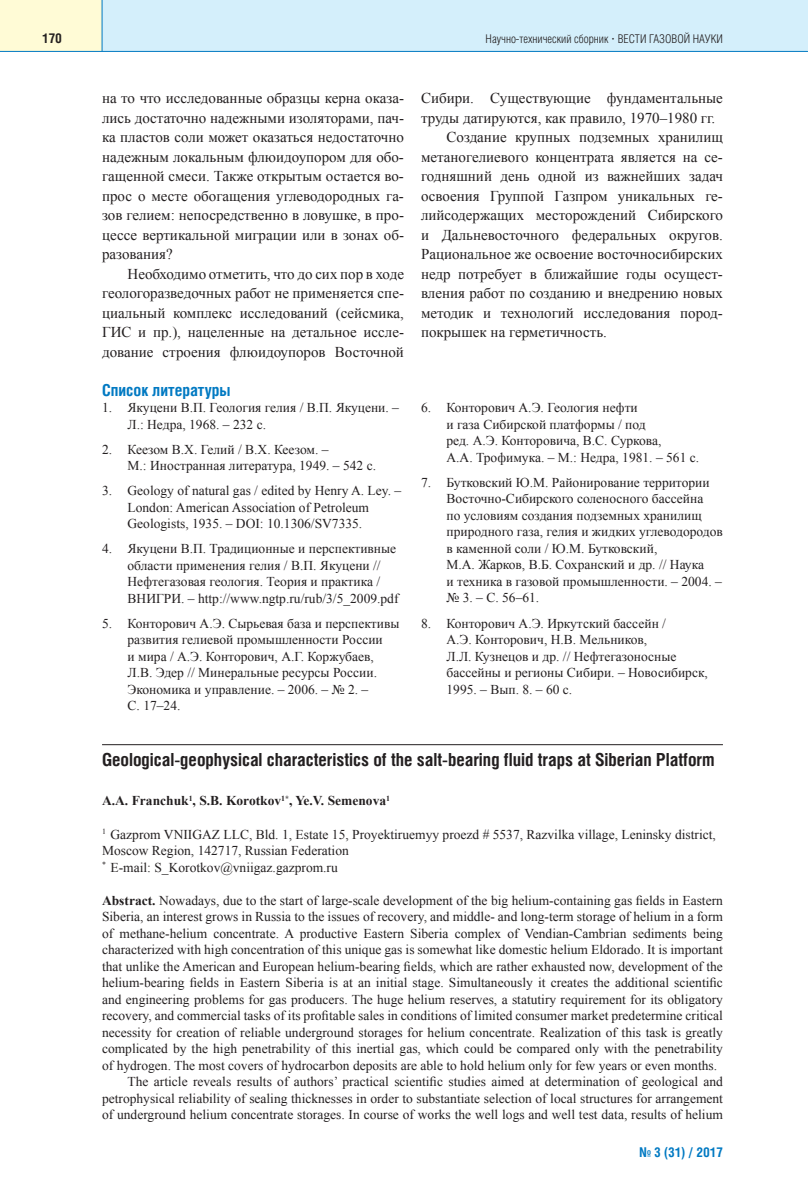
<style>
.page{position:relative;width:808px;height:1191px;background:#fff}
.page>*{position:absolute;margin:0;border:0;box-sizing:border-box;transform-origin:0 0}
.t1{font:700 18px "Helios Cond";color:#231f20}
.t2{font:700 16.5px "Helios Cond";color:#0079c2}
.t3{font:15px/19.5px "Times New Roman";color:#231f20;text-align:justify}
.t4{font:13.5px/16.5px "Times New Roman";color:#231f20}
.t5{font:700 13.5px "Times New Roman";color:#231f20}
.t6{font:700 13.5px "Helios Cond";color:#0079c2}
.t7{font:700 13.5px "Helios Cond";color:#231f20}
.t8{font:300 12px "Helios Cond";color:#231f20}
.s1{font-family:"Times New Roman";font-weight:700}
.s2{font-weight:700}
</style>
<div class="page">
<div style="left:102px;top:0;width:706px;height:51px;background:#d4effb"></div>
<div style="left:0;top:0;width:102px;height:51px;background:#fffbd6"></div>
<hr style="left:0;top:51px;width:808px;height:1px;background:#0079c2">
<hr style="left:102px;top:0;width:1px;height:51px;background:#0079c2">
<hr style="left:102px;top:744px;width:621px;height:1px;background:#231f20">
<p class="t7" style="left:43px;top:33px;width:21px">170</p>
<p class="t8" style="left:486px;top:34px;width:239px">Научно-технический сборник <span class="s1">·</span> ВЕСТИ ГАЗОВОЙ НАУКИ</p>
<p class="t3" style="left:102px;top:88px;width:303px">на то что исследованные образцы керна оказа&shy;лись достаточно надежными изоляторами, пач&shy;ка пластов соли может оказаться недостаточно надежным локальным флюидоупором для обо&shy;гащенной смеси. Также открытым остается во&shy;прос о месте обогащения углеводородных га&shy;зов гелием: непосредственно в ловушке, в про&shy;цессе вертикальной миграции или в зонах об&shy;разования?</p>
<p class="t3" style="left:102px;top:264px;width:303px;text-indent:26px">Необходимо отметить, что до сих пор в ходе геологоразведочных работ не применяется спе&shy;циальный комплекс исследований (сейсмика, ГИС и пр.), нацеленные на детальное иссле&shy;дование строения флюидоупоров Восточной</p>
<p class="t2" style="left:102px;top:384px;width:130px">Список литературы</p>
<p class="t4" style="left:128px;top:399px;width:273px;text-indent:-26px">1. Якуцени В.П. Геология гелия / В.П. Якуцени. –<br>Л.: Недра, 1968. – 232 с.</p>
<p class="t4" style="left:128px;top:441px;width:250px;text-indent:-26px">2. Кеезом В.Х. Гелий / В.Х. Кеезом. –<br>М.: Иностранная литература, 1949. – 542 с.</p>
<p class="t4" style="left:128px;top:482px;width:275px;text-indent:-26px">3. Geology of natural gas / edited by Henry A. Ley. –<br>London: American Association of Petroleum<br>Geologists, 1935. – DOI: 10.1306/SV7335.</p>
<p class="t4" style="left:128px;top:540px;width:272px;text-indent:-26px">4. Якуцени В.П. Традиционные и перспективные области применения гелия / В.П. Якуцени // Нефтегазовая геология. Теория и практика / ВНИГРИ. – http://www.ngtp.ru/rub/3/5_2009.pdf</p>
<p class="t4" style="left:128px;top:615px;width:273px;text-indent:-26px">5. Конторович А.Э. Сырьевая база и перспективы развития гелиевой промышленности России<br>и мира / А.Э. Конторович, А.Г. Коржубаев, Л.В. Эдер // Минеральные ресурсы России.<br>Экономика и управление. – 2006. – № 2. –<br>С. 17–24.</p>
<p class="t3" style="left:421px;top:88px;width:303px">Сибири. Существующие фундаментальные</p>
<p class="t3" style="left:421px;top:108px;width:296px">труды датируются, как правило, 1970–1980 гг.</p>
<p class="t3" style="left:446px;top:127px;width:278px">Создание крупных подземных хранилищ</p>
<p class="t3" style="left:421px;top:147px;width:303px">метаногелиевого концентрата является на се-</p>
<p class="t3" style="left:421px;top:166px;width:303px">годняшний день одной из важнейших задач</p>
<p class="t3" style="left:421px;top:186px;width:303px">освоения Группой Газпром уникальных ге-</p>
<p class="t3" style="left:421px;top:205px;width:303px">лийсодержащих месторождений Сибирского</p>
<p class="t3" style="left:421px;top:225px;width:303px">и Дальневосточного федеральных округов.</p>
<p class="t3" style="left:421px;top:244px;width:303px">Рациональное же освоение восточносибирских</p>
<p class="t3" style="left:421px;top:264px;width:303px">недр потребует в ближайшие годы осущест-</p>
<p class="t3" style="left:421px;top:283px;width:303px">вления работ по созданию и внедрению новых</p>
<p class="t3" style="left:421px;top:303px;width:303px">методик и технологий исследования пород-</p>
<p class="t3" style="left:421px;top:322px;width:187px">покрышек на герметичность.</p>
<p class="t4" style="left:446px;top:399px;width:254px;text-indent:-26px">6. Конторович А.Э. Геология нефти<br>и газа Сибирской платформы / под<br>ред. А.Э. Конторовича, B.C. Суркова,<br>А.А. Трофимука. – М.: Недра, 1981. – 561 с.</p>
<p class="t4" style="left:446px;top:474px;width:278px;text-indent:-26px">7. Бутковский Ю.М. Районирование территории Восточно-Сибирского соленосного бассейна<br>по условиям создания подземных хранилищ природного газа, гелия и жидких углеводородов в каменной соли / Ю.М. Бутковский,<br>М.А. Жарков, В.Б. Сохранский и др. // Наука<br>и техника в газовой промышленности. – 2004. – № 3. – С. 56–61.</p>
<p class="t4" style="left:446px;top:614px;width:263px;text-indent:-26px">8. Конторович А.Э. Иркутский бассейн /<br>А.Э. Конторович, Н.В. Мельников,<br>Л.Л. Кузнецов и др. // Нефтегазоносные бассейны и регионы Сибири. – Новосибирск, 1995. – Вып. 8. – 60 с.</p>
<h1 class="t1" style="left:102px;top:753px;width:614px">Geological-geophysical characteristics of the salt-bearing fluid traps at Siberian Platform</h1>
<p class="t5" style="left:102px;top:793px;width:290px">A.A. Franchuk<sup>1</sup>, S.B. Korotkov<sup>1*</sup>, Ye.V. Semenova<sup>1</sup></p>
<p class="t4" style="left:102px;top:826px;width:615px"><sup>1</sup> Gazprom VNIIGAZ LLC, Bld. 1, Estate 15, Proyektiruemyy proezd # 5537, Razvilka village, Leninsky district,<br>Moscow Region, 142717, Russian Federation<br><sup>*</sup> E-mail: S_Korotkov@vniigaz.gazprom.ru</p>
<p class="t4" style="left:102px;top:892px;width:622px"><span class="s2">Abstract.</span> Nowadays, due to the start of large-scale development of the big helium-containing gas fields in Eastern</p>
<p class="t4" style="left:102px;top:908px;width:622px">Siberia, an interest grows in Russia to the issues of recovery, and middle- and long-term storage of helium in a form</p>
<p class="t4" style="left:102px;top:925px;width:622px">of methane-helium concentrate. A productive Eastern Siberia complex of Vendian-Cambrian sediments being</p>
<p class="t4" style="left:102px;top:941px;width:622px">characterized with high concentration of this unique gas is somewhat like domestic helium Eldorado. It is important</p>
<p class="t4" style="left:102px;top:958px;width:622px">that unlike the American and European helium-bearing fields, which are rather exhausted now, development of the</p>
<p class="t4" style="left:102px;top:974px;width:622px">helium-bearing fields in Eastern Siberia is at an initial stage. Simultaneously it creates the additional scientific</p>
<p class="t4" style="left:102px;top:991px;width:622px">and engineering problems for gas producers. The huge helium reserves, a statutiry requirement for its obligatory</p>
<p class="t4" style="left:102px;top:1007px;width:622px">recovery, and commercial tasks of its profitable sales in conditions of limited consumer market predetermine critical</p>
<p class="t4" style="left:102px;top:1024px;width:622px">necessity for creation of reliable underground storages for helium concentrate. Realization of this task is greatly</p>
<p class="t4" style="left:102px;top:1040px;width:622px">complicated by the high penetrability of this inertial gas, which could be compared only with the penetrability</p>
<p class="t4" style="left:102px;top:1057px;width:617px">of hydrogen. The most covers of hydrocarbon deposits are able to hold helium only for few years or even months.</p>
<p class="t4" style="left:128px;top:1073px;width:597px">The article reveals results of authors’ practical scientific studies aimed at determination of geological and</p>
<p class="t4" style="left:102px;top:1090px;width:622px">petrophysical reliability of sealing thicknesses in order to substantiate selection of local structures for arrangement</p>
<p class="t4" style="left:102px;top:1106px;width:622px">of underground helium concentrate storages. In course of works the well logs and well test data, results of helium</p>
<p class="t6" style="left:639px;top:1147px;width:85px">№ 3 (31) / 2017</p>
</div>
